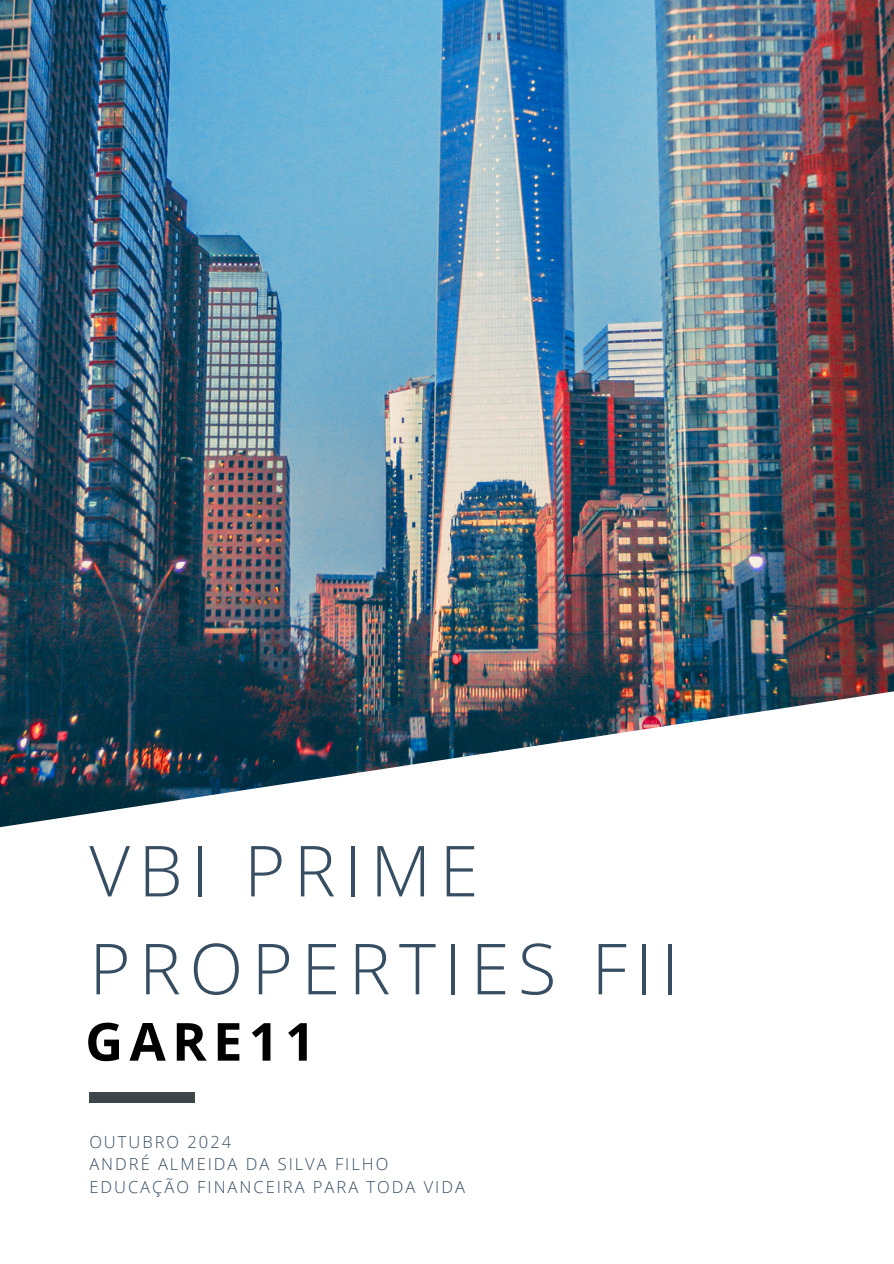
<style>
.page{position:relative;width:894px;height:1264px;background:#fff}
.page>*{position:absolute;margin:0;border:0;box-sizing:border-box;transform-origin:0 0}
.t1{font:300 70.35px/97.8px "Open Sans";letter-spacing:.12em;color:#364d62}
.t2{font:700 52.5px "Open Sans";letter-spacing:.12em;color:#000}
.t3{font:300 16.5px "Open Sans";letter-spacing:.12em;color:#364d62}
</style>
<div class="page">
<img style="left:0;top:0;width:893px;height:828px">
<div style="left:89px;top:1092px;width:106px;height:10px;background:#3d464a"></div>
<h1 class="t1" style="left:89px;top:820px;width:591px">VBI PRIME<br>PROPERTIES FII</h1>
<p class="t2" style="left:85px;top:1004px;width:231px">GARE11</p>
<h2 class="t3" style="left:89px;top:1129px;width:143px">OUTUBRO 2024</h2>
<p class="t3" style="left:89px;top:1152px;width:300px">ANDRÉ ALMEIDA DA SILVA FILHO</p>
<p class="t3" style="left:89px;top:1174px;width:377px">EDUCAÇÃO FINANCEIRA PARA TODA VIDA</p>
</div>
